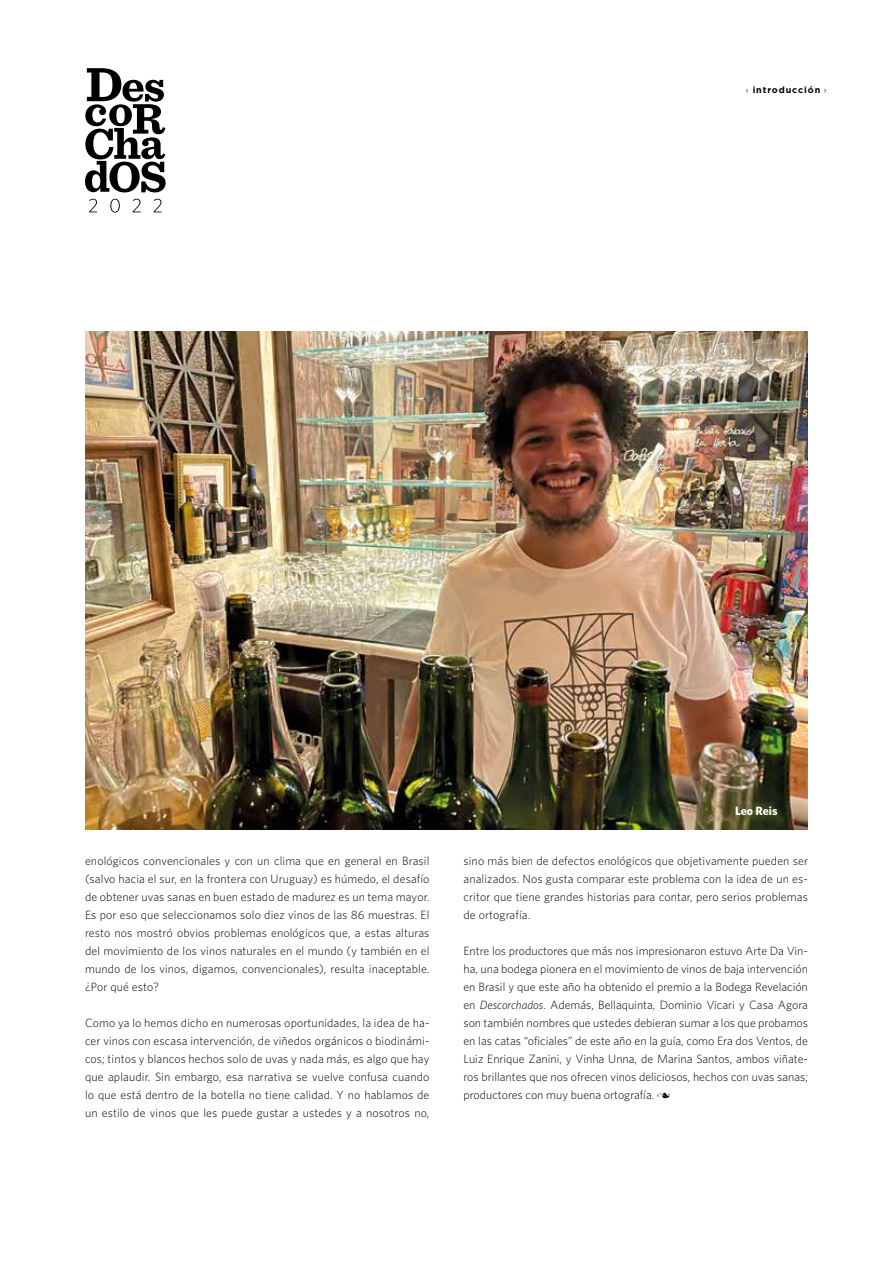
<style>
.page{position:relative;width:893px;height:1263px;background:#fff}
.page>*{position:absolute;margin:0;border:0;box-sizing:border-box;transform-origin:0 0}
.t1{font:300 12px/18px "Whitney HTF";letter-spacing:.01em;color:#000;text-align:justify}
.t2{font:700 12px "Whitney HTF";color:#fff}
.t3{font:700 9px "Gotham";letter-spacing:.1em;color:#000}
.s1{font-weight:300}
.s2{font-style:italic}
.s3{font-family:"Type Embellishments One Let Plain";font-weight:400;font-size:10.5px}
</style>
<div class="page">
<svg style="left:85px;top:68px;width:81px;height:124px"></svg>
<svg style="left:89px;top:199px;width:73px;height:14px"></svg>
<img style="left:85px;top:332px;width:723px;height:497px">
<p class="t3" style="left:746px;top:84px;width:82px"><span class="s1">‹</span> introducción <span class="s1">›</span></p>
<p class="t1" style="left:85px;top:851px;width:346px">enológicos convencionales y con un clima que en general en Brasil (salvo hacia el sur, en la frontera con Uruguay) es húmedo, el desafío de obtener uvas sanas en buen estado de madurez es un tema mayor.<br>Es por eso que seleccionamos solo diez vinos de las 86 muestras. El resto nos mostró obvios problemas enológicos que, a estas alturas del movimiento de los vinos naturales en el mundo (y también en el mundo de los vinos, digamos, convencionales), resulta inaceptable. ¿Por qué esto?</p>
<p class="t1" style="left:85px;top:1013px;width:346px">Como ya lo hemos dicho en numerosas oportunidades, la idea de ha&shy;cer vinos con escasa intervención, de viñedos orgánicos o biodinámi&shy;cos; tintos y blancos hechos solo de uvas y nada más, es algo que hay que aplaudir. Sin embargo, esa narrativa se vuelve confusa cuando lo que está dentro de la botella no tiene calidad. Y no hablamos de un estilo de vinos que les puede gustar a ustedes y a nosotros no,</p>
<p class="t2" style="left:735px;top:804px;width:44px">Leo Reis</p>
<p class="t1" style="left:463px;top:851px;width:346px">sino más bien de defectos enológicos que objetivamente pueden ser analizados. Nos gusta comparar este problema con la idea de un es&shy;critor que tiene grandes historias para contar, pero serios problemas de ortografía.</p>
<p class="t1" style="left:463px;top:941px;width:346px">Entre los productores que más nos impresionaron estuvo Arte Da Vin&shy;ha, una bodega pionera en el movimiento de vinos de baja intervención en Brasil y que este año ha obtenido el premio a la Bodega Revelación en <span class="s2">Descorchados</span>. Además, Bellaquinta, Dominio Vicari y Casa Agora son también nombres que ustedes debieran sumar a los que probamos en las catas “oficiales” de este año en la guía, como Era dos Ventos, de Luiz Enrique Zanini, y Vinha Unna, de Marina Santos, ambos viñate&shy;ros brillantes que nos ofrecen vinos deliciosos, hechos con uvas sanas; productores con muy buena ortografía. <span class="s3">n</span></p>
</div>
